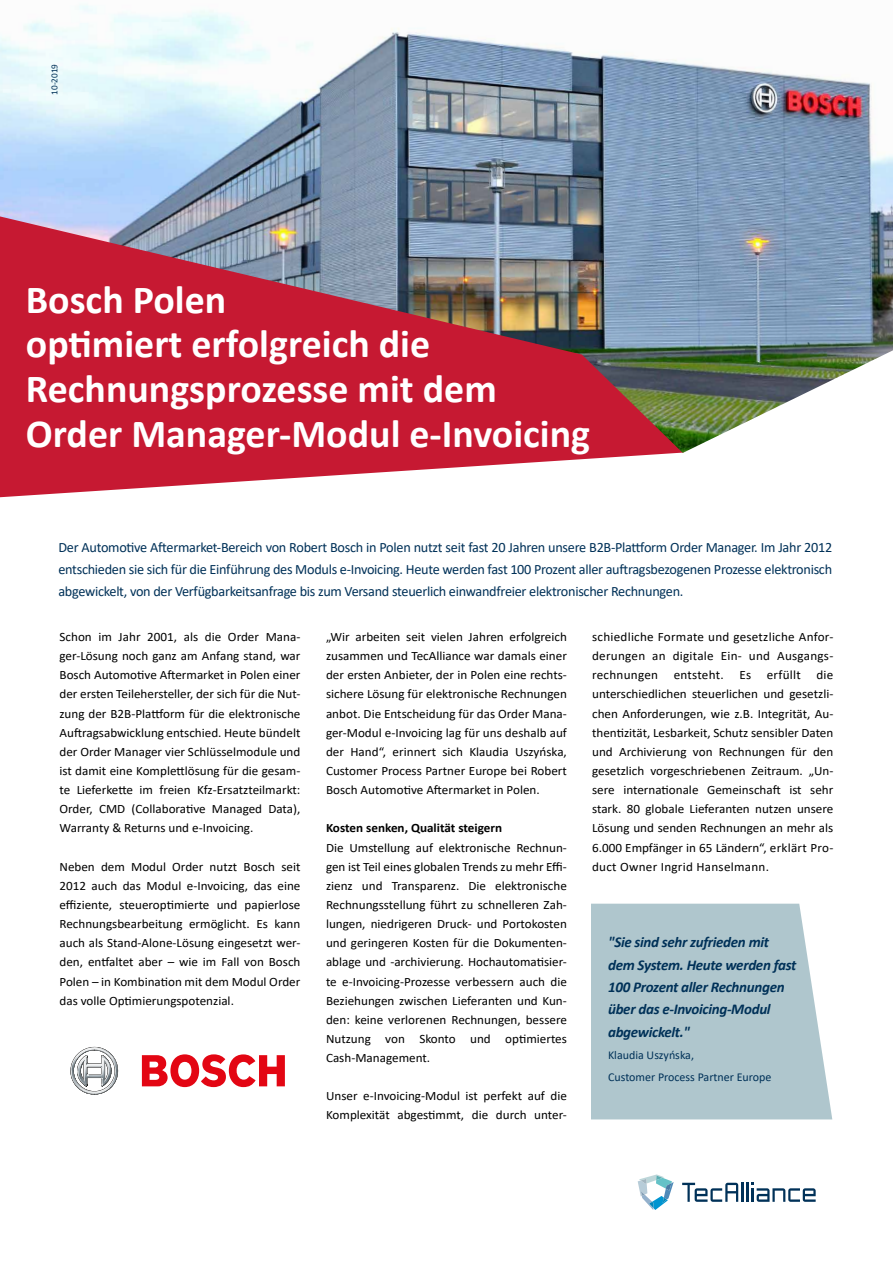
<style>
.page{position:relative;width:893px;height:1263px;background:#fff}
.page>*{position:absolute;margin:0;border:0;box-sizing:border-box;transform-origin:0 0}
.t1{font:700 39.9px/44.7px "Calibri";color:#fff}
.t2{font:italic 700 15px/22.4px "Calibri";letter-spacing:-.02em;color:#003158}
.t3{font:14.25px/22.4px "Calibri";letter-spacing:-.02em;color:#003158;text-align:justify}
.t4{font:12.75px/19.2px "Calibri";color:#000;text-align:justify}
.t5{font:700 12.75px "Calibri";color:#000}
.t6{font:12px/22.4px "Calibri";color:#003158}
.t7{font:9.15px "Calibri";color:#003158}
</style>
<div class="page">
<svg style="left:0;top:453px;width:676px;height:44px"></svg>
<img style="left:0;top:5px;width:893px;height:448px">
<svg style="left:682px;top:1183px;width:134px;height:19px"></svg>
<svg style="left:638px;top:1174px;width:36px;height:36px"></svg>
<div style="left:591px;top:904px;width:241px;height:215px;background:#afc6cd"></div>
<svg style="left:70px;top:1047px;width:48px;height:47px"></svg>
<svg style="left:142px;top:1054px;width:143px;height:33px"></svg>
<p class="t7" style="left:48px;top:95px;width:32px;rotate:-90deg">10-2019</p>
<h1 class="t1" style="left:26px;top:276px;width:566px">Bosch Polen<br>optimiert erfolgreich die<br>Rechnungsprozesse mit dem<br>Order Manager-Modul e-Invoicing</h1>
<p class="t3" style="left:58px;top:535px;width:775px">Der Automotive Aftermarket-Bereich von Robert Bosch in Polen nutzt seit fast 20 Jahren unsere B2B-Plattform Order Manager. Im Jahr 2012 entschieden sie sich für die Einführung des Moduls e-Invoicing. Heute werden fast 100 Prozent aller auftragsbezogenen Prozesse elektronisch abgewickelt, von der Verfügbarkeitsanfrage bis zum Versand steuerlich einwandfreier elektronischer Rechnungen.</p>
<p class="t4" style="left:60px;top:627px;width:242px">Schon im Jahr 2001, als die Order Mana&shy;ger-Lösung noch ganz am Anfang stand, war Bosch Automotive Aftermarket in Polen einer der ersten Teilehersteller, der sich für die Nut&shy;zung der B2B-Plattform für die elektronische Auftragsabwicklung entschied. Heute bündelt der Order Manager vier Schlüsselmodule und ist damit eine Komplettlösung für die gesam&shy;te Lieferkette im freien Kfz-Ersatzteilmarkt:<br>Order, CMD (Collaborative Managed Data), Warranty &amp; Returns und e-Invoicing.</p>
<p class="t4" style="left:60px;top:856px;width:242px">Neben dem Modul Order nutzt Bosch seit 2012 auch das Modul e-Invoicing, das eine effiziente, steueroptimierte und papierlose Rechnungsbearbeitung ermöglicht. Es kann auch als Stand-Alone-Lösung eingesetzt wer&shy;den, entfaltet aber – wie im Fall von Bosch Polen – in Kombination mit dem Modul Order das volle Optimierungspotenzial.</p>
<p class="t4" style="left:326px;top:627px;width:242px">„Wir arbeiten seit vielen Jahren erfolgreich zusammen und TecAlliance war damals einer der ersten Anbieter, der in Polen eine rechts&shy;sichere Lösung für elektronische Rechnungen anbot. Die Entscheidung für das Order Mana&shy;ger-Modul e-Invoicing lag für uns deshalb auf der Hand“, erinnert sich Klaudia Uszyńska, Customer Process Partner Europe bei Robert Bosch Automotive Aftermarket in Polen.</p>
<p class="t5" style="left:326px;top:819px;width:178px">Kosten senken, Qualität steigern</p>
<p class="t4" style="left:326px;top:837px;width:242px">Die Umstellung auf elektronische Rechnun&shy;gen ist Teil eines globalen Trends zu mehr Effi&shy;zienz und Transparenz. Die elektronische Rechnungsstellung führt zu schnelleren Zah&shy;lungen, niedrigeren Druck- und Portokosten und geringeren Kosten für die Dokumenten&shy;ablage und -archivierung. Hochautomatisier&shy;te e-Invoicing-Prozesse verbessern auch die Beziehungen zwischen Lieferanten und Kun&shy;den: keine verlorenen Rechnungen, bessere Nutzung von Skonto und optimiertes Cash-Management.</p>
<p class="t4" style="left:326px;top:1086px;width:242px">Unser e-Invoicing-Modul ist perfekt auf die<br>Komplexität abgestimmt, die durch unter-</p>
<p class="t4" style="left:592px;top:627px;width:243px">schiedliche Formate und gesetzliche Anfor&shy;derungen an digitale Ein- und Ausgangs&shy;rechnungen entsteht. Es erfüllt die unterschiedlichen steuerlichen und gesetzli&shy;chen Anforderungen, wie z.B. Integrität, Au&shy;thentizität, Lesbarkeit, Schutz sensibler Daten und Archivierung von Rechnungen für den gesetzlich vorgeschriebenen Zeitraum. „Un&shy;sere internationale Gemeinschaft ist sehr stark. 80 globale Lieferanten nutzen unsere Lösung und senden Rechnungen an mehr als 6.000 Empfänger in 65 Ländern“, erklärt Pro&shy;duct Owner Ingrid Hanselmann.</p>
<p class="t2" style="left:608px;top:930px;width:190px">"Sie sind sehr zufrieden mit dem System. Heute werden fast<br>100 Prozent aller Rechnungen über das e-Invoicing-Modul abgewickelt."</p>
<p class="t6" style="left:608px;top:1043px;width:165px">Klaudia Uszyńska,<br>Customer Process Partner Europe</p>
</div>
